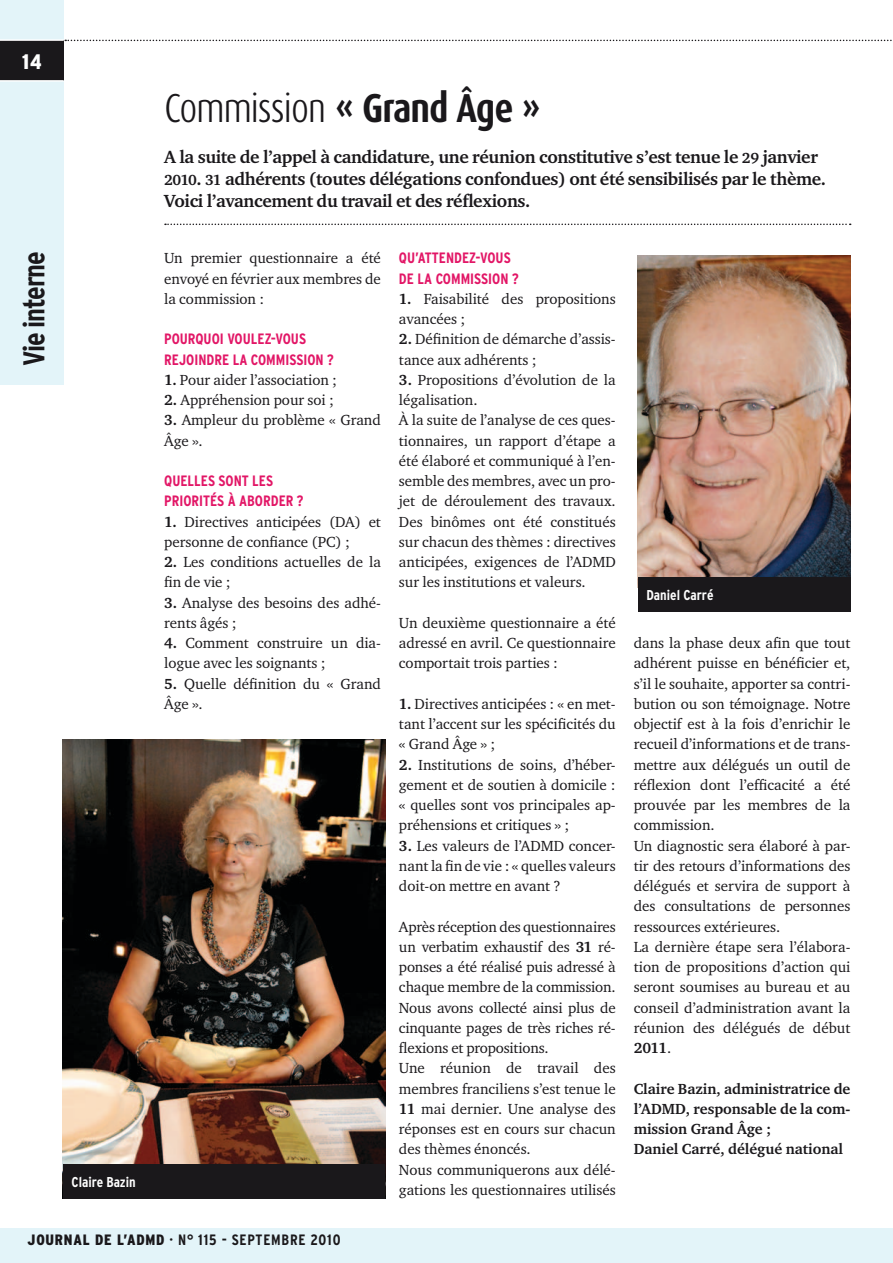
<style>
.page{position:relative;width:893px;height:1263px;background:#fff}
.page>*{position:absolute;margin:0;border:0;box-sizing:border-box;transform-origin:0 0}
.t1{font:300 40.5px "Dax Condensed";letter-spacing:-.025em;color:#1a181b}
.t2{font:700 condensed 30px "Interstate";letter-spacing:-.04em;color:#1a181b}
.t3{font:900 condensed 21px "Interstate";color:#fff}
.t4{font:700 18px/21.6px "Charter ITC";letter-spacing:-.02em;color:#1a181b}
.t5{font:15px/20.2px "Charter ITC";color:#1a181b}
.t6{font:700 15px/20.2px "Charter ITC";color:#1a181b}
.t7{font:700 condensed 15px "Interstate";letter-spacing:.08em;color:#e21666}
.t8{font:700 condensed 15px/20.2px "Interstate";color:#e21666}
.t9{font:700 condensed 15px "Interstate";letter-spacing:.05em;color:#1a181b}
.t10{font:900 condensed 15px "Interstate";color:#1a181b}
.t11{font:700 condensed 14.25px "Interstate";color:#fff}
.s1{font-weight:700}
.s2{font-size:15px}
</style>
<div class="page">
<div style="left:0;top:1229px;width:893px;height:34px;background:#e3f4f9"></div>
<div style="left:0;top:0;width:64px;height:385px;background:#e3f4f9"></div>
<div style="left:0;top:40px;width:64px;height:41px;background:#1a181b"></div>
<svg style="left:65px;top:40px;width:827px;height:1px"></svg>
<hr style="left:0;top:80px;width:64px;height:2px;background:#fff">
<hr style="left:0;top:39px;width:64px;height:2px;background:#fff">
<svg style="left:165px;top:224px;width:686px;height:1px"></svg>
<img style="left:63px;top:739px;width:322px;height:426px">
<img style="left:638px;top:255px;width:212px;height:322px">
<div style="left:63px;top:1165px;width:322px;height:34px;background:#1a181b"></div>
<div style="left:638px;top:577px;width:212px;height:34px;background:#1a181b"></div>
<h3 class="t3" style="left:22px;top:50px;width:21px">14</h3>
<h2 class="t2" style="left:17px;top:366px;width:116px;rotate:-90deg">VIE INTERNE</h2>
<p class="t11" style="left:72px;top:1174px;width:66px">CLAIRE BAZIN</p>
<h1 class="t1" style="left:164px;top:85px;width:378px">Commission <span class="s1">« Grand Âge »</span></h1>
<p class="t4" style="left:164px;top:146px;width:663px">A la suite de l’appel à candidature, une réunion constitutive s’est tenue le <span class="s2">29</span> janvier<br><span class="s2">2010</span>. <span class="s2">31</span> adhérents (toutes délégations confondues) ont été sensibilisés par le thème.<br>Voici l’avancement du travail et des réflexions.</p>
<p class="t5" style="left:164px;top:248px;width:218px;text-align:justify">Un premier questionnaire a été envoyé en février aux membres de la commission :</p>
<p class="t8" style="left:164px;top:329px;width:142px">POURQUOI VOULEZ-VOUS<br>REJOINDRE</p>
<p class="t7" style="left:233px;top:351px;width:27px">LA COMMISSION</p>
<p class="t7" style="left:327px;top:351px;width:8px">?</p>
<p class="t5" style="left:164px;top:369px;width:174px"><span class="s1">1.</span> Pour aider l’association ;</p>
<p class="t5" style="left:164px;top:389px;width:171px"><span class="s1">2.</span> Appréhension pour soi ;</p>
<p class="t5" style="left:164px;top:410px;width:218px"><span class="s1">3.</span> Ampleur du problème « Grand<br>Âge ».</p>
<p class="t7" style="left:164px;top:472px;width:24px">QUELLES</p>
<p class="t7" style="left:219px;top:472px;width:9px">SONT</p>
<p class="t7" style="left:252px;top:472px;width:8px">LES</p>
<p class="t7" style="left:164px;top:493px;width:8px">PRIORITÉS</p>
<p class="t7" style="left:228px;top:493px;width:21px">À ABORDER</p>
<p class="t7" style="left:297px;top:493px;width:8px">?</p>
<p class="t5" style="left:164px;top:511px;width:218px"><span class="s1">1.</span> Directives anticipées (DA) et personne de confiance (PC) ;</p>
<p class="t5" style="left:164px;top:551px;width:218px"><span class="s1">2.</span> Les conditions actuelles de la fin de vie ;</p>
<p class="t5" style="left:164px;top:592px;width:218px"><span class="s1">3.</span> Analyse des besoins des adhé&shy;rents âgés ;</p>
<p class="t5" style="left:164px;top:632px;width:218px"><span class="s1">4.</span> Comment construire un dia&shy;logue avec les soignants ;</p>
<p class="t5" style="left:164px;top:673px;width:218px"><span class="s1">5.</span> Quelle définition du « Grand<br>Âge ».</p>
<p class="t7" style="left:399px;top:250px;width:28px">QU’ATTENDE</p>
<p class="t7" style="left:469px;top:250px;width:42px">Z-VOUS</p>
<p class="t7" style="left:399px;top:270px;width:45px">DELACOMMISSION</p>
<p class="t7" style="left:512px;top:270px;width:8px">?</p>
<p class="t5" style="left:399px;top:288px;width:218px"><span class="s1">1.</span> Faisabilité des propositions avancées ;</p>
<p class="t5" style="left:399px;top:329px;width:218px"><span class="s1">2.</span> Définition de démarche d’assis&shy;tance aux adhérents ;</p>
<p class="t5" style="left:399px;top:369px;width:218px"><span class="s1">3.</span> Propositions d’évolution de la légalisation.<br>À la suite de l’analyse de ces ques&shy;tionnaires, un rapport d’étape a été élaboré et communiqué à l’en&shy;semble des membres, avec un pro&shy;jet de déroulement des travaux.<br>Des binômes ont été constitués sur chacun des thèmes : directives anticipées, exigences de l’ADMD sur les institutions et valeurs.</p>
<p class="t5" style="left:399px;top:612px;width:218px;text-align:justify">Un deuxième questionnaire a été adressé en avril. Ce questionnaire comportait trois parties :</p>
<p class="t5" style="left:399px;top:693px;width:218px;text-align:justify"><span class="s1">1.</span> Directives anticipées : « en met&shy;tant l’accent sur les spécificités du « Grand Âge » ;</p>
<p class="t5" style="left:399px;top:754px;width:218px;text-align:justify"><span class="s1">2.</span> Institutions de soins, d’héber&shy;gement et de soutien à domicile : « quelles sont vos principales ap&shy;préhensions et critiques » ;</p>
<p class="t5" style="left:399px;top:835px;width:218px;text-align:justify"><span class="s1">3.</span> Les valeurs de l’ADMD concer&shy;nant la fin de vie : « quelles valeurs doit-on mettre en avant ?</p>
<p class="t5" style="left:399px;top:916px;width:218px">Après réception des questionnaires un verbatim exhaustif des <span class="s1">31</span> ré&shy;ponses a été réalisé puis adressé à chaque membre de la commission.<br>Nous avons collecté ainsi plus de cinquante pages de très riches ré&shy;flexions et propositions.<br>Une réunion de travail des membres franciliens s’est tenue le<br><span class="s1">11</span> mai dernier. Une analyse des réponses est en cours sur chacun des thèmes énoncés.<br>Nous communiquerons aux délé&shy;gations les questionnaires utilisés</p>
<p class="t11" style="left:646px;top:587px;width:69px">DANIEL CARRÉ</p>
<p class="t5" style="left:634px;top:632px;width:218px">dans la phase deux afin que tout adhérent puisse en bénéficier et, s’il le souhaite, apporter sa contri&shy;bution ou son témoignage. Notre objectif est à la fois d’enrichir le recueil d’informations et de trans&shy;mettre aux délégués un outil de réflexion dont l’efficacité a été prouvée par les membres de la commission.<br>Un diagnostic sera élaboré à par&shy;tir des retours d’informations des délégués et servira de support à des consultations de personnes ressources extérieures.<br>La dernière étape sera l’élabora&shy;tion de propositions d’action qui seront soumises au bureau et au conseil d’administration avant la réunion des délégués de début<br><span class="s1">2011</span>.</p>
<p class="t6" style="left:634px;top:1078px;width:218px">Claire Bazin, administratrice de l’ADMD, responsable de la com&shy;mission Grand Âge ;<br>Daniel Carré, délégué national</p>
<p class="t10" style="left:28px;top:1232px;width:10px">JOURNAL</p>
<p class="t10" style="left:95px;top:1232px;width:43px">DE L’ADMD</p>
<p class="t9" style="left:169px;top:1232px;width:173px">· N° 115 - SEPTEMBRE 2010</p>
</div>
